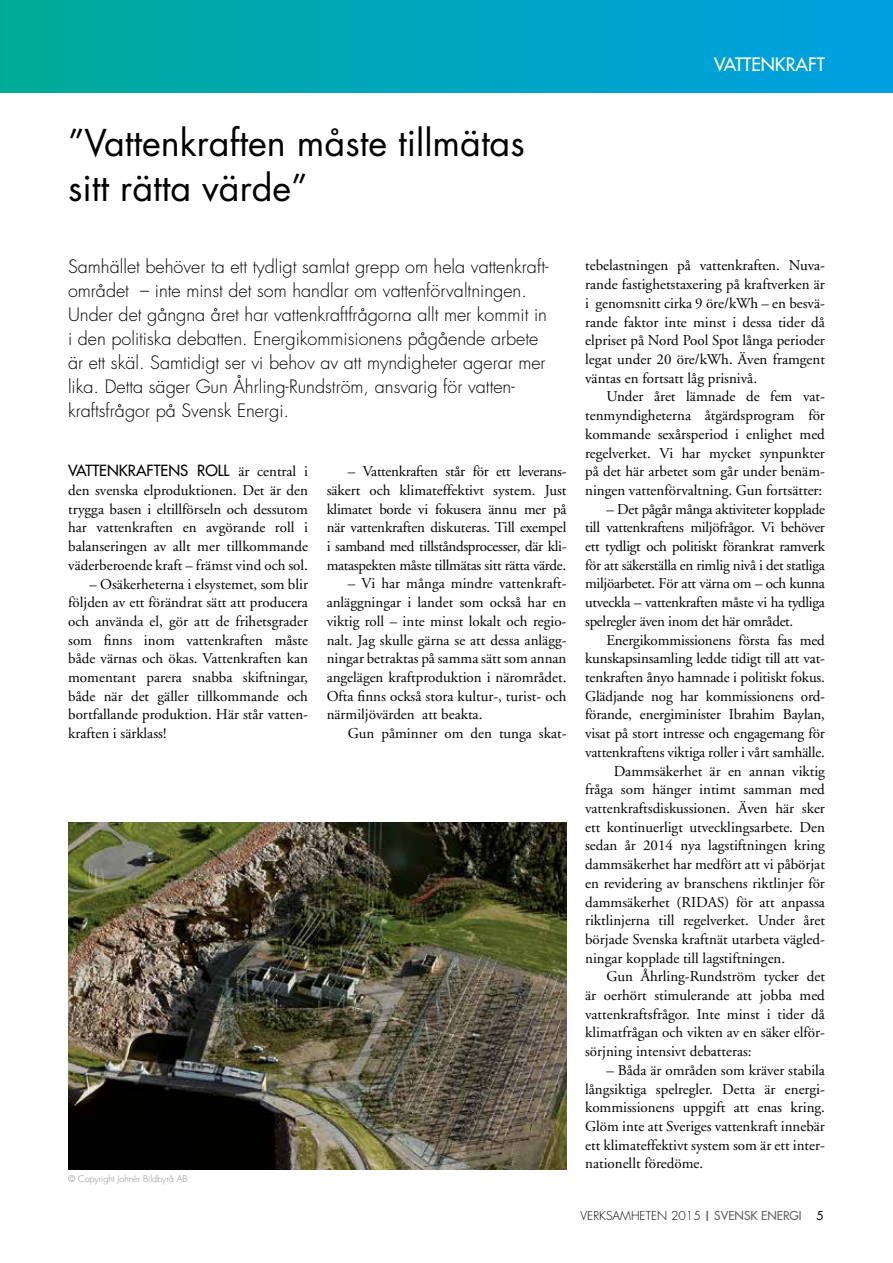
<style>
.page{position:relative;width:893px;height:1263px;background:#fff}
.page>*{position:absolute;margin:0;border:0;box-sizing:border-box;transform-origin:0 0}
.t1{font:36px/44.2px "Futura";color:#000}
.t2{font:300 18px/24px "Futura";color:#000}
.t3{font:18px "Futura";color:#fff}
.t4{font:15px/18.8px "Adobe Garamond";color:#000;text-align:justify}
.t5{font:15px "Futura";color:#000}
.t6{font:300 12px "Futura";color:#000}
.t7{font:300 9px "Futura";color:#878787}
.s1{font-family:"Adobe Garamond"}
.s2{font-weight:800;color:#646363}
.s3{font-weight:400;color:#646363}
.s4{font-weight:400}
</style>
<div class="page">
<div style="left:0;top:0;width:893px;height:93px;background:linear-gradient(to right,#00ab98,#009fe3)"></div>
<img style="left:68px;top:823px;width:498px;height:346px">
<h1 class="t1" style="left:68px;top:121px;width:458px">”Vattenkraften måste tillmätas sitt rätta värde”</h1>
<p class="t3" style="left:714px;top:52px;width:112px">VATTENKRAFT</p>
<p class="t2" style="left:68px;top:254px;width:482px">Samhället behöver ta ett tydligt samlat grepp om hela vattenkraft&shy;området – inte minst det som handlar om vattenförvaltningen.<br>Under det gångna året har vattenkraftfrågorna allt mer kommit in i den politiska debatten. Energikommisionens pågående arbete är ett skäl. Samtidigt ser vi behov av att myndigheter agerar mer lika. Detta säger Gun Åhrling-Rundström, ansvarig för vatten&shy;kraftsfrågor på Svensk Energi.</p>
<p class="t5" style="left:68px;top:461px;width:241px">VATTENKRAFTENS ROLL <span class="s1">är central i</span></p>
<p class="t4" style="left:68px;top:481px;width:241px">den svenska elproduktionen. Det är den trygga basen i eltillförseln och dessutom har vattenkraften en avgörande roll i balanseringen av allt mer tillkommande väderberoende kraft – främst vind och sol.</p>
<p class="t4" style="left:68px;top:575px;width:241px;text-indent:21px">– Osäkerheterna i elsystemet, som blir följden av ett förändrat sätt att producera och använda el, gör att de frihetsgrader som finns inom vattenkraften måste både värnas och ökas. Vattenkraften kan momentant parera snabba skiftningar, både när det gäller tillkommande och bortfallande produktion. Här står vatten&shy;kraften i särklass!</p>
<p class="t4" style="left:327px;top:462px;width:241px;text-indent:21px">– Vattenkraften står för ett leverans&shy;säkert och klimateffektivt system. Just klimatet borde vi fokusera ännu mer på när vattenkraften diskuteras. Till exempel i samband med tillståndsprocesser, där kli&shy;mataspekten måste tillmätas sitt rätta värde.</p>
<p class="t4" style="left:327px;top:575px;width:241px;text-indent:21px">– Vi har många mindre vattenkraft&shy;anläggningar i landet som också har en viktig roll – inte minst lokalt och regio&shy;nalt. Jag skulle gärna se att dessa anlägg&shy;ningar betraktas på samma sätt som annan angelägen kraftproduktion i närområdet.<br>Ofta finns också stora kultur-, turist- och närmiljövärden att beakta.</p>
<p class="t4" style="left:348px;top:724px;width:220px">Gun påminner om den tunga skat-</p>
<p class="t7" style="left:68px;top:1173px;width:121px">© Copyright Johnér Bildbyrå AB</p>
<p class="t4" style="left:585px;top:257px;width:241px">tebelastningen på vattenkraften. Nuva&shy;rande fastighetstaxering på kraftverken är i genomsnitt cirka 9 öre/kWh – en besvä&shy;rande faktor inte minst i dessa tider då elpriset på Nord Pool Spot långa perioder legat under 20 öre/kWh. Även framgent väntas en fortsatt låg prisnivå.</p>
<p class="t4" style="left:585px;top:388px;width:241px;text-indent:21px">Under året lämnade de fem vat&shy;tenmyndigheterna åtgärdsprogram för kommande sexårsperiod i enlighet med regelverket. Vi har mycket synpunkter på det här arbetet som går under benäm&shy;ningen vattenförvaltning. Gun fortsätter:</p>
<p class="t4" style="left:585px;top:500px;width:241px;text-indent:21px">– Det pågår många aktiviteter kopplade till vattenkraftens miljöfrågor. Vi behöver ett tydligt och politiskt förankrat ramverk för att säkerställa en rimlig nivå i det statliga miljöarbetet. För att värna om – och kunna utveckla – vattenkraften måste vi ha tydliga spelregler även inom det här området.</p>
<p class="t4" style="left:606px;top:631px;width:220px">Energikommissionens första fas med</p>
<p class="t4" style="left:585px;top:649px;width:241px">kunskapsinsamling ledde tidigt till att vat-</p>
<p class="t4" style="left:585px;top:668px;width:241px">tenkraften ånyo hamnade i politiskt fokus.</p>
<p class="t4" style="left:585px;top:687px;width:241px">Glädjande nog har kommissionens ord-</p>
<p class="t4" style="left:585px;top:706px;width:241px">förande, energiminister Ibrahim Baylan,</p>
<p class="t4" style="left:585px;top:724px;width:241px">visat på stort intresse och engagemang för</p>
<p class="t4" style="left:585px;top:743px;width:241px">vattenkraftens viktiga roller i vårt samhälle.</p>
<p class="t4" style="left:614px;top:762px;width:213px">Dammsäkerhet är en annan viktig</p>
<p class="t4" style="left:585px;top:780px;width:241px">fråga som hänger intimt samman med</p>
<p class="t4" style="left:585px;top:799px;width:241px">vattenkraftsdiskussionen. Även här sker</p>
<p class="t4" style="left:585px;top:818px;width:241px">ett kontinuerligt utvecklingsarbete. Den</p>
<p class="t4" style="left:585px;top:837px;width:241px">sedan år 2014 nya lagstiftningen kring</p>
<p class="t4" style="left:585px;top:855px;width:241px">dammsäkerhet har medfört att vi påbörjat</p>
<p class="t4" style="left:585px;top:874px;width:241px">en revidering av branschens riktlinjer för</p>
<p class="t4" style="left:585px;top:893px;width:241px">dammsäkerhet (RIDAS) för att anpassa</p>
<p class="t4" style="left:585px;top:911px;width:241px">riktlinjerna till regelverket. Under året</p>
<p class="t4" style="left:585px;top:930px;width:241px">började Svenska kraftnät utarbeta vägled-</p>
<p class="t4" style="left:585px;top:949px;width:202px">ningar kopplade till lagstiftningen.</p>
<p class="t4" style="left:606px;top:967px;width:220px">Gun Åhrling-Rundström tycker det</p>
<p class="t4" style="left:585px;top:986px;width:241px">är oerhört stimulerande att jobba med</p>
<p class="t4" style="left:585px;top:1005px;width:241px">vattenkraftsfrågor. Inte minst i tider då</p>
<p class="t4" style="left:585px;top:1024px;width:241px">klimatfrågan och vikten av en säker elför-</p>
<p class="t4" style="left:585px;top:1042px;width:168px">sörjning intensivt debatteras:</p>
<p class="t4" style="left:585px;top:1061px;width:241px;text-indent:21px">– Båda är områden som kräver stabila långsiktiga spelregler. Detta är energi&shy;kommissionens uppgift att enas kring.<br>Glöm inte att Sveriges vattenkraft innebär ett klimateffektivt system som är ett inter&shy;nationellt föredöme.</p>
<p class="t6" style="left:581px;top:1207px;width:245px">VERKSAMHETEN 2015 <span class="s2">|</span> <span class="s3">SVENSK ENERGI</span> <span class="s4">5</span></p>
</div>
